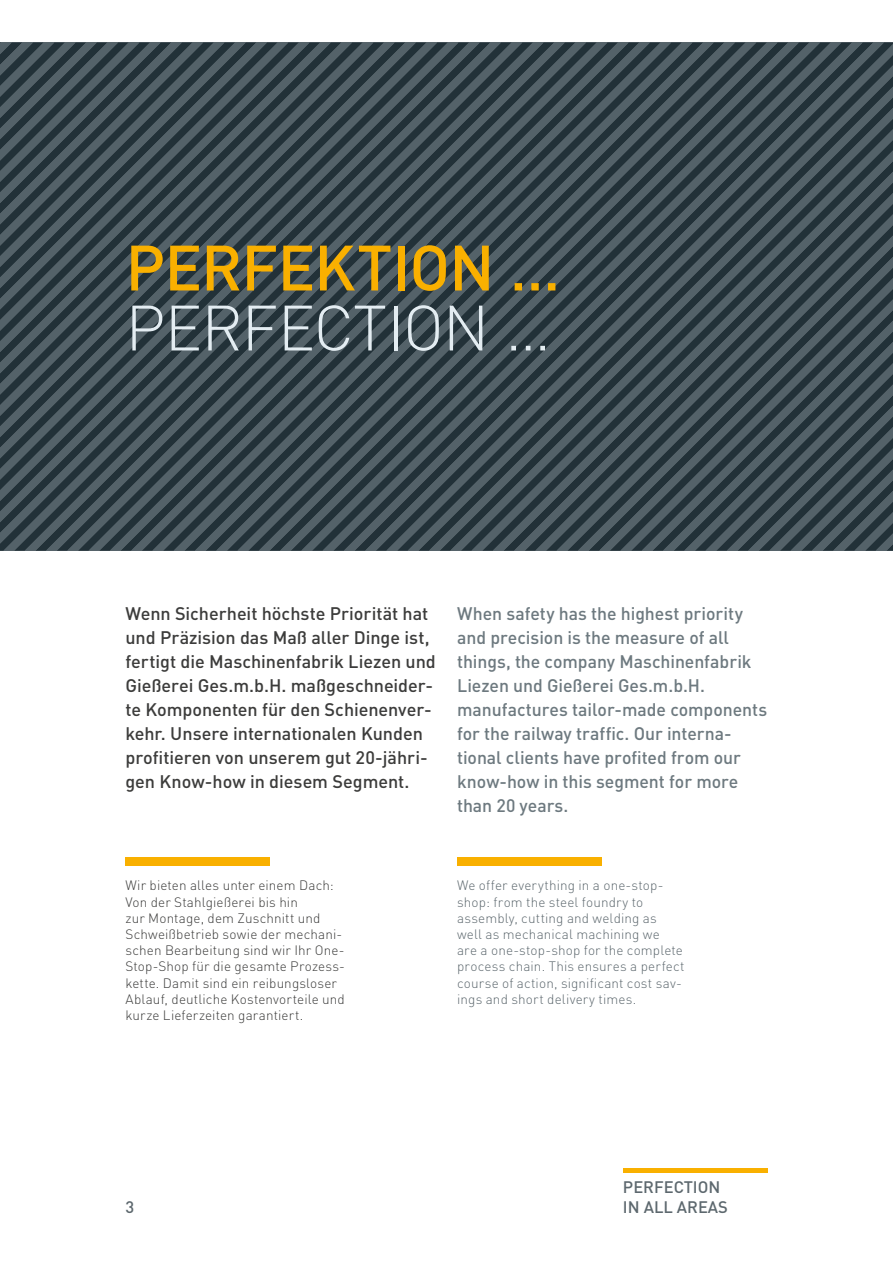
<style>
.page{position:relative;width:893px;height:1263px;background:#fff}
.page>*{position:absolute;margin:0;border:0;box-sizing:border-box;transform-origin:0 0}
.t1{font:500 63px "DIN";letter-spacing:-.015em;color:#f9b000}
.t2{font:300 63px "DIN";letter-spacing:-.015em;color:#e4edf2}
.t3{font:500 18px/24px "DIN";letter-spacing:-.005em;color:#6d797f}
.t4{font:500 18px/24px "DIN";letter-spacing:-.005em;color:#3c3c3b}
.t5{font:500 16.5px/19.5px "DIN";color:#5d686e}
.t6{font:300 13.5px/16.2px "DIN";letter-spacing:.01em;color:#3c3c3b}
.t7{font:300 13.5px/16.2px "DIN";letter-spacing:.01em;color:#5d686e}
</style>
<div class="page">
<div style="left:623px;top:1168px;width:144px;height:5px;background:#f9b000"></div>
<svg style="left:0;top:43px;width:893px;height:508px;background:#3c4a51"></svg>
<div style="left:125px;top:857px;width:145px;height:9px;background:#f9b000"></div>
<div style="left:457px;top:857px;width:145px;height:9px;background:#f9b000"></div>
<h1 class="t1" style="left:125px;top:227px;width:436px">PERFEKTION …</h1>
<h1 class="t2" style="left:125px;top:289px;width:427px">PERFECTION …</h1>
<p class="t4" style="left:125px;top:601px;width:312px">Wenn Sicherheit höchste Priorität hat und Präzision das Maß aller Dinge ist, fertigt die Maschinenfabrik Liezen und Gießerei Ges.m.b.H. maßgeschneider&shy;te Komponenten für den Schienenver&shy;kehr. Unsere internationalen Kunden profitieren von unserem gut 20-jähri&shy;gen Know-how in diesem Segment.</p>
<p class="t3" style="left:457px;top:601px;width:312px">When safety has the highest priority and precision is the measure of all things, the company Maschinenfabrik Liezen und Gießerei Ges.m.b.H. manufactures tailor-made components for the railway traffic. Our interna&shy;tional clients have profited from our know-how in this segment for more than 20 years.</p>
<p class="t6" style="left:125px;top:877px;width:221px">Wir bieten alles unter einem Dach:<br>Von der Stahlgießerei bis hin<br>zur Montage, dem Zuschnitt und Schweißbetrieb sowie der mechani&shy;schen Bearbeitung sind wir Ihr One-Stop-Shop für die gesamte Prozess&shy;kette. Damit sind ein reibungsloser Ablauf, deutliche Kostenvorteile und kurze Lieferzeiten garantiert.</p>
<p class="t7" style="left:457px;top:877px;width:229px">We offer everything in a one-stop&shy;shop: from the steel foundry to assembly, cutting and welding as well as mechanical machining we<br>are a one-stop-shop for the complete process chain. This ensures a perfect course of action, significant cost sav&shy;ings and short delivery times.</p>
<p class="t5" style="left:125px;top:1196px;width:10px">3</p>
<p class="t5" style="left:623px;top:1177px;width:107px">PERFECTION<br>IN ALL AREAS</p>
</div>
